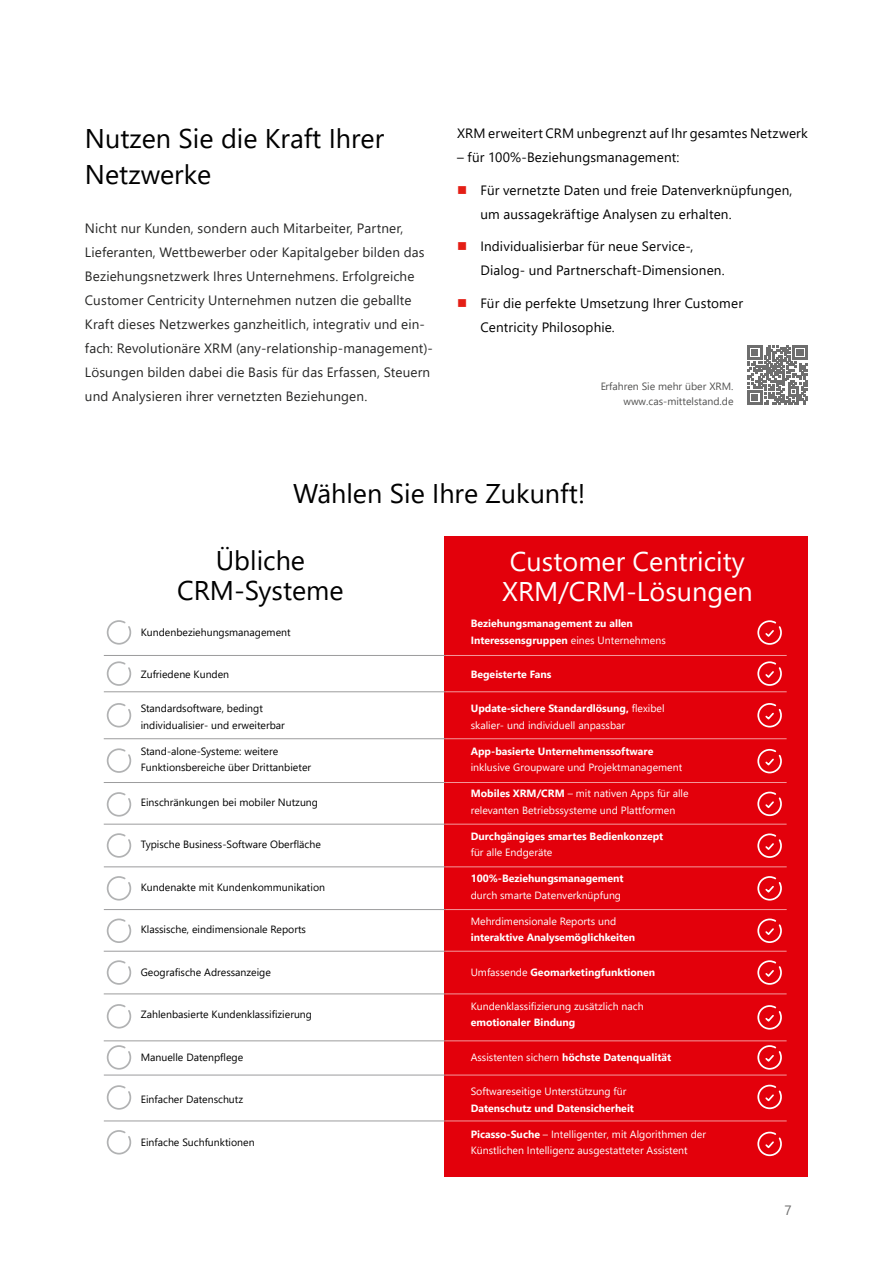
<style>
.page{position:relative;width:893px;height:1263px;background:#fff}
.page>*{position:absolute;margin:0;border:0;box-sizing:border-box;transform-origin:0 0}
.t1{font:27px/30px "Segoe UI";color:#000;text-align:center}
.t2{font:27px/30px "Segoe UI";color:#fff}
.t3{font:13.5px/24px "Segoe UI";letter-spacing:.01em;color:#272726}
.t4{font:13.5px/24px "Segoe UI";letter-spacing:.01em;color:#000}
.t5{font:13.5px "Segoe UI";color:#6e6e6e}
.t6{font:10.5px/16.5px "Segoe UI";color:#000}
.t7{font:10.5px/16.5px "Segoe UI";color:#fff}
.t8{font:700 10.5px/16.5px "Segoe UI";color:#fff}
.t9{font:10.5px/15px "Segoe UI";color:#272726;text-align:right}
.s1{font-weight:400}
.s2{font-weight:700}
</style>
<div class="page">
<div style="left:445px;top:537px;width:363px;height:640px;background:#e3000b"></div>
<hr style="left:445px;top:655px;width:342px;height:1px;background:#fff">
<hr style="left:104px;top:655px;width:341px;height:1px;background:#9c9c9d">
<hr style="left:445px;top:691px;width:342px;height:1px;background:#fff">
<hr style="left:104px;top:691px;width:341px;height:1px;background:#9c9c9d">
<hr style="left:445px;top:738px;width:342px;height:1px;background:#fff">
<hr style="left:104px;top:738px;width:341px;height:1px;background:#9c9c9d">
<hr style="left:445px;top:824px;width:342px;height:1px;background:#fff">
<hr style="left:104px;top:824px;width:341px;height:1px;background:#9c9c9d">
<hr style="left:445px;top:866px;width:342px;height:1px;background:#fff">
<hr style="left:104px;top:866px;width:341px;height:1px;background:#9c9c9d">
<hr style="left:445px;top:909px;width:342px;height:1px;background:#fff">
<hr style="left:104px;top:909px;width:341px;height:1px;background:#9c9c9d">
<hr style="left:445px;top:951px;width:342px;height:1px;background:#fff">
<hr style="left:104px;top:951px;width:341px;height:1px;background:#9c9c9d">
<hr style="left:445px;top:993px;width:342px;height:1px;background:#fff">
<hr style="left:104px;top:993px;width:341px;height:1px;background:#9c9c9d">
<hr style="left:445px;top:1040px;width:342px;height:1px;background:#fff">
<hr style="left:104px;top:1040px;width:341px;height:1px;background:#9c9c9d">
<hr style="left:445px;top:782px;width:342px;height:1px;background:#fff">
<hr style="left:104px;top:782px;width:341px;height:1px;background:#9c9c9d">
<svg style="left:748px;top:345px;width:59px;height:60px"></svg>
<hr style="left:445px;top:1074px;width:342px;height:1px;background:#fff">
<hr style="left:104px;top:1074px;width:341px;height:1px;background:#9c9c9d">
<hr style="left:445px;top:1120px;width:342px;height:1px;background:#fff">
<hr style="left:104px;top:1120px;width:341px;height:1px;background:#9c9c9d">
<svg style="left:757px;top:620px;width:25px;height:25px"></svg>
<svg style="left:757px;top:661px;width:25px;height:25px"></svg>
<svg style="left:757px;top:703px;width:25px;height:25px"></svg>
<svg style="left:757px;top:748px;width:25px;height:26px"></svg>
<svg style="left:757px;top:791px;width:25px;height:26px"></svg>
<svg style="left:757px;top:833px;width:25px;height:25px"></svg>
<svg style="left:757px;top:876px;width:25px;height:25px"></svg>
<svg style="left:757px;top:918px;width:25px;height:25px"></svg>
<svg style="left:757px;top:960px;width:25px;height:25px"></svg>
<svg style="left:757px;top:1005px;width:25px;height:25px"></svg>
<svg style="left:757px;top:1045px;width:25px;height:25px"></svg>
<svg style="left:757px;top:1084px;width:25px;height:26px"></svg>
<svg style="left:757px;top:1131px;width:25px;height:26px"></svg>
<svg style="left:106px;top:620px;width:26px;height:25px"></svg>
<svg style="left:106px;top:661px;width:26px;height:25px"></svg>
<svg style="left:106px;top:703px;width:26px;height:25px"></svg>
<svg style="left:106px;top:748px;width:26px;height:25px"></svg>
<svg style="left:106px;top:792px;width:26px;height:25px"></svg>
<svg style="left:106px;top:833px;width:26px;height:25px"></svg>
<svg style="left:106px;top:876px;width:26px;height:25px"></svg>
<svg style="left:106px;top:918px;width:26px;height:25px"></svg>
<svg style="left:106px;top:960px;width:26px;height:25px"></svg>
<svg style="left:106px;top:1004px;width:26px;height:25px"></svg>
<svg style="left:106px;top:1045px;width:26px;height:25px"></svg>
<svg style="left:106px;top:1085px;width:26px;height:25px"></svg>
<svg style="left:106px;top:1130px;width:26px;height:25px"></svg>
<h1 class="t1" style="left:85px;top:118px;width:301px;line-height:36px;text-align:left">Nutzen Sie die Kraft Ihrer<br>Netzwerke</h1>
<p class="t3" style="left:85px;top:215px;width:348px">Nicht nur Kunden, sondern auch Mitarbeiter, Partner, Lieferanten, Wettbewerber oder Kapitalgeber bilden das Beziehungsnetzwerk Ihres Unternehmens. Erfolgreiche Customer Centricity Unternehmen nutzen die geballte Kraft dieses Netzwerkes ganzheitlich, integrativ und ein&shy;fach: Revolutionäre XRM (any-relationship-management)- Lösungen bilden dabei die Basis für das Erfassen, Steuern und Analysieren ihrer vernetzten Beziehungen.</p>
<p class="t4" style="left:457px;top:120px;width:352px">XRM erweitert CRM unbegrenzt auf Ihr gesamtes Netzwerk</p>
<p class="t4" style="left:457px;top:144px;width:224px">– für 100%-Beziehungsmanagement:</p>
<p class="t4" style="left:480px;top:177px;width:314px">Für vernetzte Daten und freie Datenverknüpfungen, um aussagekräftige Analysen zu erhalten.</p>
<p class="t4" style="left:480px;top:233px;width:246px">Individualisierbar für neue Service-,<br>Dialog- und Partnerschaft-Dimensionen.</p>
<p class="t4" style="left:480px;top:290px;width:264px">Für die perfekte Umsetzung Ihrer Customer<br>Centricity Philosophie.</p>
<p class="t9" style="left:600px;top:378px;width:135px">Erfahren Sie mehr über XRM. www.cas-mittelstand.de</p>
<h1 class="t1" style="left:293px;top:476px;width:294px">Wählen Sie Ihre Zukunft!</h1>
<h1 class="t1" style="left:177px;top:543px;width:168px">Übliche<br>CRM-Systeme</h1>
<h1 class="t2" style="left:502px;top:544px;width:252px">Customer Centricity<br>XRM/CRM-Lösungen</h1>
<p class="t6" style="left:141px;top:623px;width:151px">Kundenbeziehungsmanagement</p>
<p class="t8" style="left:471px;top:614px;width:197px">Beziehungsmanagement zu allen<br>Interessensgruppen <span class="s1">eines Unternehmens</span></p>
<p class="t6" style="left:141px;top:665px;width:90px">Zufriedene Kunden</p>
<p class="t8" style="left:471px;top:665px;width:82px">Begeisterte Fans</p>
<p class="t6" style="left:141px;top:699px;width:146px">Standardsoftware, bedingt individualisier- und erweiterbar</p>
<p class="t7" style="left:471px;top:699px;width:195px"><span class="s2">Update-sichere Standardlösung,</span> flexibel skalier- und individuell anpassbar</p>
<p class="t6" style="left:141px;top:742px;width:172px">Stand-alone-Systeme: weitere<br>Funktionsbereiche über Drittanbieter</p>
<p class="t8" style="left:471px;top:742px;width:184px">App-basierte Unternehmenssoftware</p>
<p class="t7" style="left:471px;top:758px;width:213px">inklusive Groupware und Projektmanagement</p>
<p class="t6" style="left:141px;top:793px;width:179px">Einschränkungen bei mobiler Nutzung</p>
<p class="t7" style="left:471px;top:784px;width:219px"><span class="s2">Mobiles XRM/CRM</span> – mit nativen Apps für alle relevanten Betriebssysteme und Plattformen</p>
<p class="t6" style="left:141px;top:835px;width:182px">Typische Business-Software Oberfläche</p>
<p class="t8" style="left:471px;top:827px;width:194px">Durchgängiges smartes Bedienkonzept</p>
<p class="t7" style="left:471px;top:843px;width:83px">für alle Endgeräte</p>
<p class="t6" style="left:141px;top:878px;width:186px">Kundenakte mit Kundenkommunikation</p>
<p class="t6" style="left:141px;top:920px;width:167px">Klassische, eindimensionale Reports</p>
<p class="t8" style="left:471px;top:869px;width:154px">100%-Beziehungsmanagement</p>
<p class="t7" style="left:471px;top:886px;width:152px">durch smarte Datenverknüpfung</p>
<p class="t7" style="left:471px;top:912px;width:147px">Mehrdimensionale Reports und</p>
<p class="t8" style="left:471px;top:929px;width:166px">interaktive Analysemöglichkeiten</p>
<p class="t6" style="left:141px;top:963px;width:132px">Geografische Adressanzeige</p>
<p class="t8" style="left:471px;top:963px;width:186px"><span class="s1">Umfassende</span> Geomarketingfunktionen</p>
<p class="t6" style="left:141px;top:1005px;width:173px">Zahlenbasierte Kundenklassifizierung</p>
<p class="t7" style="left:471px;top:997px;width:174px">Kundenklassifizierung zusätzlich nach</p>
<p class="t8" style="left:471px;top:1014px;width:106px">emotionaler Bindung</p>
<p class="t6" style="left:141px;top:1048px;width:104px">Manuelle Datenpflege</p>
<p class="t8" style="left:471px;top:1048px;width:202px"><span class="s1">Assistenten sichern</span> höchste Datenqualität</p>
<p class="t6" style="left:141px;top:1090px;width:104px">Einfacher Datenschutz</p>
<p class="t7" style="left:471px;top:1082px;width:157px">Softwareseitige Unterstützung für</p>
<p class="t8" style="left:471px;top:1099px;width:165px">Datenschutz und Datensicherheit</p>
<p class="t6" style="left:141px;top:1133px;width:115px">Einfache Suchfunktionen</p>
<p class="t7" style="left:471px;top:1124px;width:237px"><span class="s2">Picasso-Suche</span> – Intelligenter, mit Algorithmen der<br>Künstlichen Intelligenz ausgestatteter Assistent</p>
<p class="t5" style="left:784px;top:1198px;width:9px">7</p>
</div>
